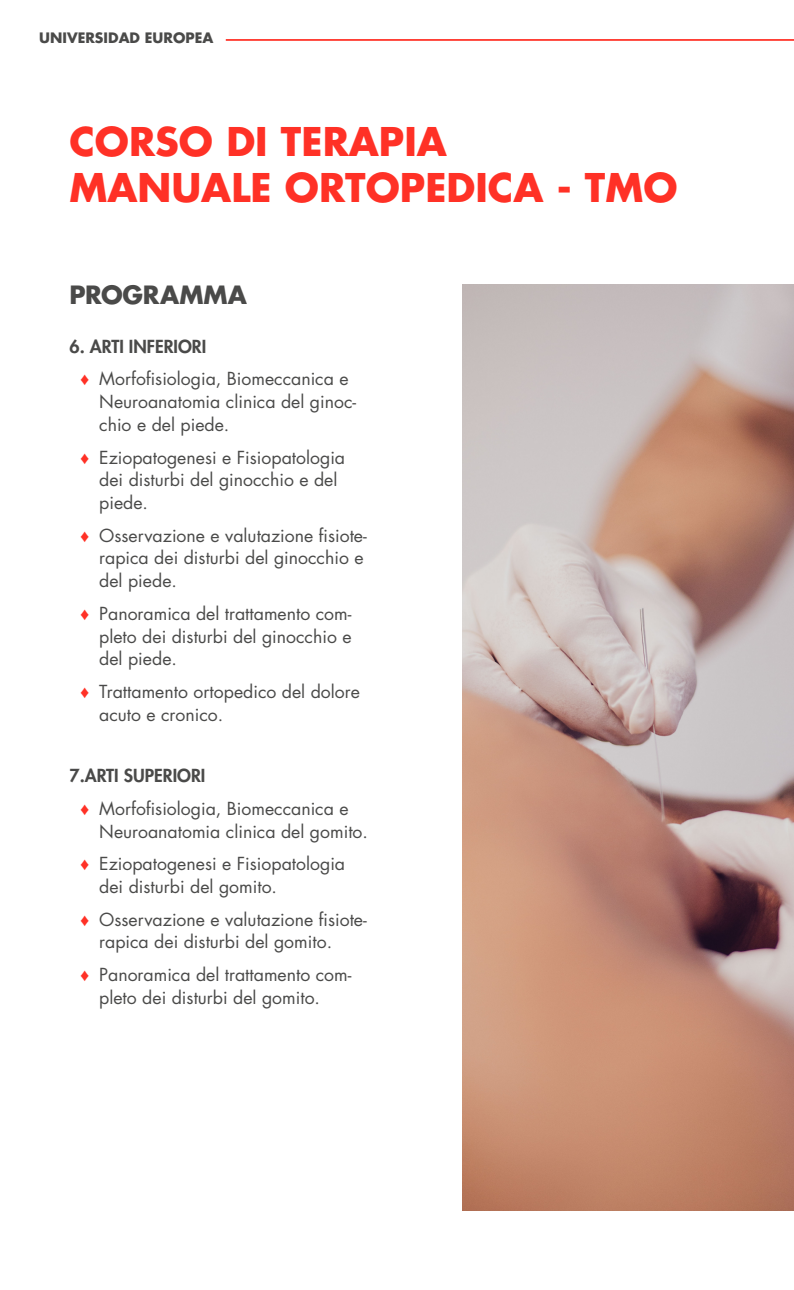
<style>
.page{position:relative;width:794px;height:1290px;background:#fff}
.page>*{position:absolute;margin:0;border:0;box-sizing:border-box;transform-origin:0 0}
.Texto_Base_Cabecera{font:700 38.5px/46.2px "Futura Std";color:#ff3126}
.Texto_Base_Cabecera-2{font:700 24.5px "Futura Std";letter-spacing:-.005em;color:#4a4a49}
.t1{font:17.5px/22.8px "Futura Std";color:#4a4a49}
.Proceso_de_Admisión{font:800 17.5px "Futura Std";color:#4a4a49}
.t2{font:700 14px "Futura Std";color:#4a4a49}
.s1{font-family:"Andale Mono";color:#ff3126}
</style>
<div class="page">
<hr style="left:226px;top:39px;width:568px;height:2px;background:#ff3126">
<img style="left:463px;top:284px;width:331px;height:926px">
<p class="t2" style="left:39px;top:28px;width:176px">UNIVERSIDAD EUROPEA</p>
<p class="Texto_Base_Cabecera" style="left:69px;top:118px;width:609px">CORSO DI TERAPIA<br>MANUALE ORTOPEDICA - TMO</p>
<p class="Texto_Base_Cabecera-2" style="left:69px;top:279px;width:179px">PROGRAMMA</p>
<p class="Proceso_de_Admisión" style="left:69px;top:335px;width:138px">6. ARTI INFERIORI</p>
<p class="t1" style="left:99px;top:368px;width:258px;text-indent:-20px"><span class="s1">♦</span> Morfofisiologia, Biomeccanica e<br>Neuroanatomia clinica del ginoc&shy;chio e del piede.</p>
<p class="t1" style="left:99px;top:446px;width:247px;text-indent:-20px"><span class="s1">♦</span> Eziopatogenesi e Fisiopatologia dei disturbi del ginocchio e del piede.</p>
<p class="t1" style="left:99px;top:524px;width:269px;text-indent:-20px"><span class="s1">♦</span> Osservazione e valutazione fisiote&shy;rapica dei disturbi del ginocchio e del piede.</p>
<p class="t1" style="left:99px;top:602px;width:254px;text-align:justify;text-indent:-20px"><span class="s1">♦</span> Panoramica del trattamento com&shy;pleto dei disturbi del ginocchio e del piede.</p>
<p class="t1" style="left:99px;top:680px;width:262px;text-indent:-20px"><span class="s1">♦</span> Trattamento ortopedico del dolore acuto e cronico.</p>
<p class="Proceso_de_Admisión" style="left:69px;top:764px;width:137px">7.ARTI SUPERIORI</p>
<p class="t1" style="left:99px;top:797px;width:270px;text-indent:-20px"><span class="s1">♦</span> Morfofisiologia, Biomeccanica e<br>Neuroanatomia clinica del gomito.</p>
<p class="t1" style="left:99px;top:852px;width:247px;text-indent:-20px"><span class="s1">♦</span> Eziopatogenesi e Fisiopatologia dei disturbi del gomito.</p>
<p class="t1" style="left:99px;top:908px;width:269px;text-indent:-20px"><span class="s1">♦</span> Osservazione e valutazione fisiote&shy;rapica dei disturbi del gomito.</p>
<p class="t1" style="left:99px;top:963px;width:254px;text-indent:-20px"><span class="s1">♦</span> Panoramica del trattamento com&shy;pleto dei disturbi del gomito.</p>
</div>
